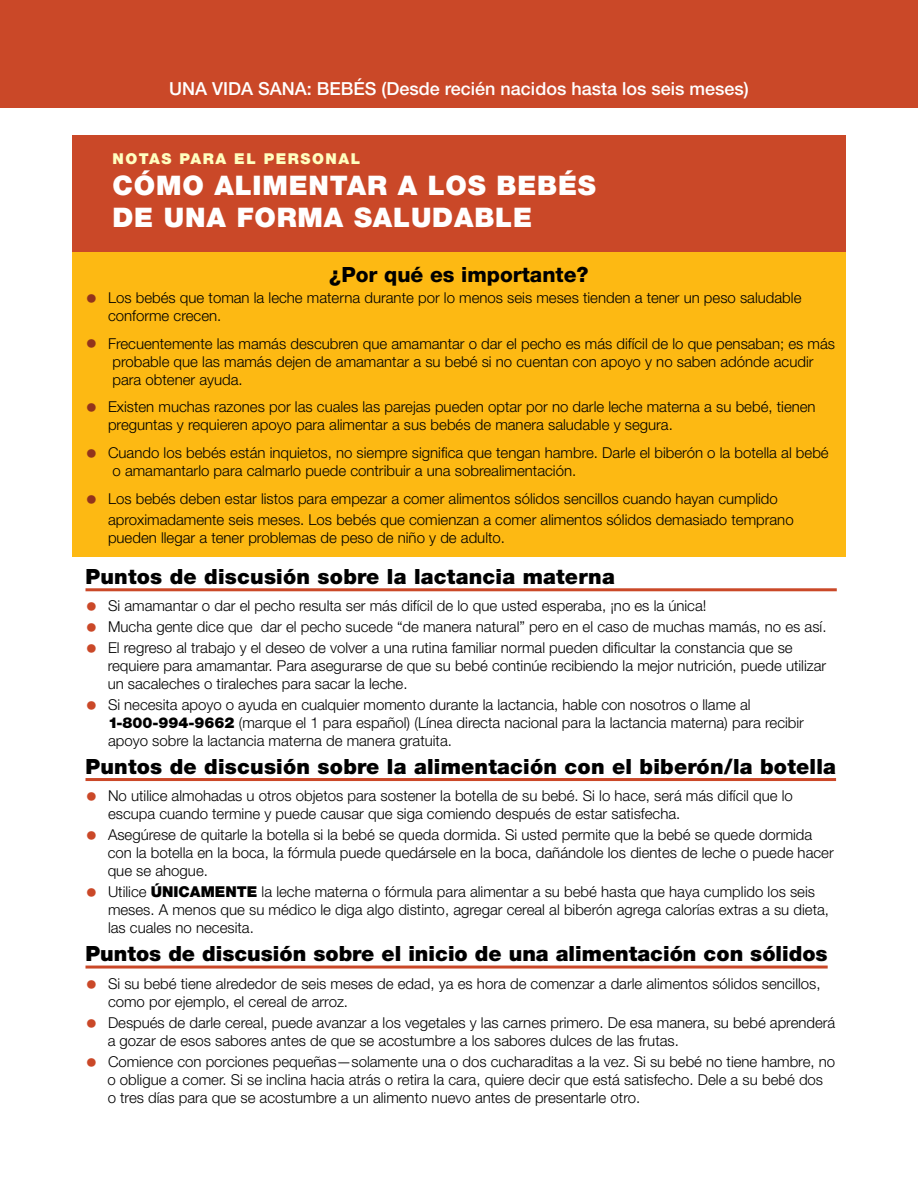
<style>
.page{position:relative;width:918px;height:1188px;background:#fff}
.page>*{position:absolute;margin:0;border:0;box-sizing:border-box;transform-origin:0 0}
.t1{font:900 27px/31.5px "Helvetica Neue LT Std";letter-spacing:.03em;color:#fff}
.t2{font:900 21px "Helvetica Neue LT Std";letter-spacing:.01em;color:#000}
.t3{font:800 21px "Helvetica Neue LT Std";color:#000}
.t4{font:500 18px "Helvetica Neue LT Std";color:#fff}
.t5{font:300 15px/18px "Helvetica Neue LT Std";color:#000}
.t6{font:900 15px "Helvetica Neue LT Std";letter-spacing:.1em;color:#ffffc0}
.s1{font-size:24px;color:#92331c}
.s2{font-size:24px;color:#ca4828}
.s3{font-weight:900}
</style>
<div class="page">
<div style="left:0;top:0;width:918px;height:108px;background:#ca4828"></div>
<div style="left:72px;top:135px;width:774px;height:117px;background:#ca4828"></div>
<div style="left:72px;top:252px;width:774px;height:304px;background:#fdb913"></div>
<hr style="left:86px;top:588px;width:751px;height:3px;background:#ca4828">
<hr style="left:86px;top:778px;width:750px;height:3px;background:#ca4828">
<hr style="left:86px;top:966px;width:742px;height:3px;background:#ca4828">
<h2 class="t4" style="left:169px;top:78px;width:581px">UNA VIDA SANA: BEBÉS (Desde recién nacidos hasta los seis meses)</h2>
<p class="t6" style="left:112px;top:149px;width:249px">NOTAS PARA EL PERSONAL</p>
<h3 class="t1" style="left:112px;top:170px;width:485px">CÓMO ALIMENTAR A LOS BEBÉS<br>DE UNA FORMA SALUDABLE</h3>
<h4 class="t3" style="left:329px;top:262px;width:261px">¿Por qué es importante?</h4>
<p class="t5" style="left:108px;top:288px;width:695px;text-indent:-22px"><span class="s1">•</span> Los bebés que toman la leche materna durante por lo menos seis meses tienden a tener un peso saludable conforme crecen.</p>
<p class="t5" style="left:112px;top:334px;width:724px;text-indent:-27px"><span class="s1">•</span> Frecuentemente las mamás descubren que amamantar o dar el pecho es más difícil de lo que pensaban; es más probable que las mamás dejen de amamantar a su bebé si no cuentan con apoyo y no saben adónde acudir para obtener ayuda.</p>
<p class="t5" style="left:108px;top:398px;width:709px;text-indent:-23px"><span class="s1">•</span> Existen muchas razones por las cuales las parejas pueden optar por no darle leche materna a su bebé, tienen preguntas y requieren apoyo para alimentar a sus bebés de manera saludable y segura.</p>
<p class="t5" style="left:112px;top:444px;width:718px;text-indent:-27px"><span class="s1">•</span> Cuando los bebés están inquietos, no siempre significa que tengan hambre. Darle el biberón o la botella al bebé o amamantarlo para calmarlo puede contribuir a una sobrealimentación.</p>
<p class="t5" style="left:108px;top:488px;width:687px;line-height:21px;text-indent:-22px"><span class="s1">•</span> Los bebés deben estar listos para empezar a comer alimentos sólidos sencillos cuando hayan cumplido aproximadamente seis meses. Los bebés que comienzan a comer alimentos sólidos demasiado temprano</p>
<p class="t5" style="left:108px;top:528px;width:399px">pueden llegar a tener problemas de peso de niño y de adulto.</p>
<h4 class="t2" style="left:86px;top:564px;width:531px">Puntos de discusión sobre la lactancia materna</h4>
<p class="t5" style="left:86px;top:596px;width:623px"><span class="s2">•</span> Si amamantar o dar el pecho resulta ser más difícil de lo que usted esperaba, ¡no es la única!</p>
<p class="t5" style="left:86px;top:617px;width:743px"><span class="s2">•</span> Mucha gente dice que dar el pecho sucede “de manera natural” pero en el caso de muchas mamás, no es así.</p>
<p class="t5" style="left:108px;top:638px;width:720px;text-indent:-22px"><span class="s2">•</span> El regreso al trabajo y el deseo de volver a una rutina familiar normal pueden dificultar la constancia que se requiere para amamantar. Para asegurarse de que su bebé continúe recibiendo la mejor nutrición, puede utilizar un sacaleches o tiraleches para sacar la leche.</p>
<p class="t5" style="left:108px;top:695px;width:698px;text-indent:-22px"><span class="s2">•</span> Si necesita apoyo o ayuda en cualquier momento durante la lactancia, hable con nosotros o llame al<br><span class="s3">1-800-994-9662</span> (marque el 1 para español) (Línea directa nacional para la lactancia materna) para recibir apoyo sobre la lactancia materna de manera gratuita.</p>
<h4 class="t2" style="left:86px;top:754px;width:752px">Puntos de discusión sobre la alimentación con el biberón/la botella</h4>
<p class="t5" style="left:108px;top:787px;width:686px;text-indent:-22px"><span class="s2">•</span> No utilice almohadas u otros objetos para sostener la botella de su bebé. Si lo hace, será más difícil que lo escupa cuando termine y puede causar que siga comiendo después de estar satisfecha.</p>
<p class="t5" style="left:108px;top:826px;width:728px;text-indent:-22px"><span class="s2">•</span> Asegúrese de quitarle la botella si la bebé se queda dormida. Si usted permite que la bebé se quede dormida con la botella en la boca, la fórmula puede quedársele en la boca, dañándole los dientes de leche o puede hacer que se ahogue.</p>
<p class="t5" style="left:108px;top:883px;width:723px;text-indent:-22px"><span class="s2">•</span> Utilice <span class="s3">ÚNICAMENTE</span> la leche materna o fórmula para alimentar a su bebé hasta que haya cumplido los seis meses. A menos que su médico le diga algo distinto, agregar cereal al biberón agrega calorías extras a su dieta, las cuales no necesita.</p>
<h4 class="t2" style="left:86px;top:941px;width:744px">Puntos de discusión sobre el inicio de una alimentación con sólidos</h4>
<p class="t5" style="left:108px;top:974px;width:714px;text-indent:-22px"><span class="s2">•</span> Si su bebé tiene alrededor de seis meses de edad, ya es hora de comenzar a darle alimentos sólidos sencillos, como por ejemplo, el cereal de arroz.</p>
<p class="t5" style="left:108px;top:1013px;width:729px;text-indent:-22px"><span class="s2">•</span> Después de darle cereal, puede avanzar a los vegetales y las carnes primero. De esa manera, su bebé aprenderá a gozar de esos sabores antes de que se acostumbre a los sabores dulces de las frutas.</p>
<p class="t5" style="left:107px;top:1052px;width:729px;text-indent:-22px"><span class="s2">•</span> Comience con porciones pequeñas—solamente una o dos cucharaditas a la vez. Si su bebé no tiene hambre, no o obligue a comer. Si se inclina hacia atrás o retira la cara, quiere decir que está satisfecho. Dele a su bebé dos o tres días para que se acostumbre a un alimento nuevo antes de presentarle otro.</p>
</div>
